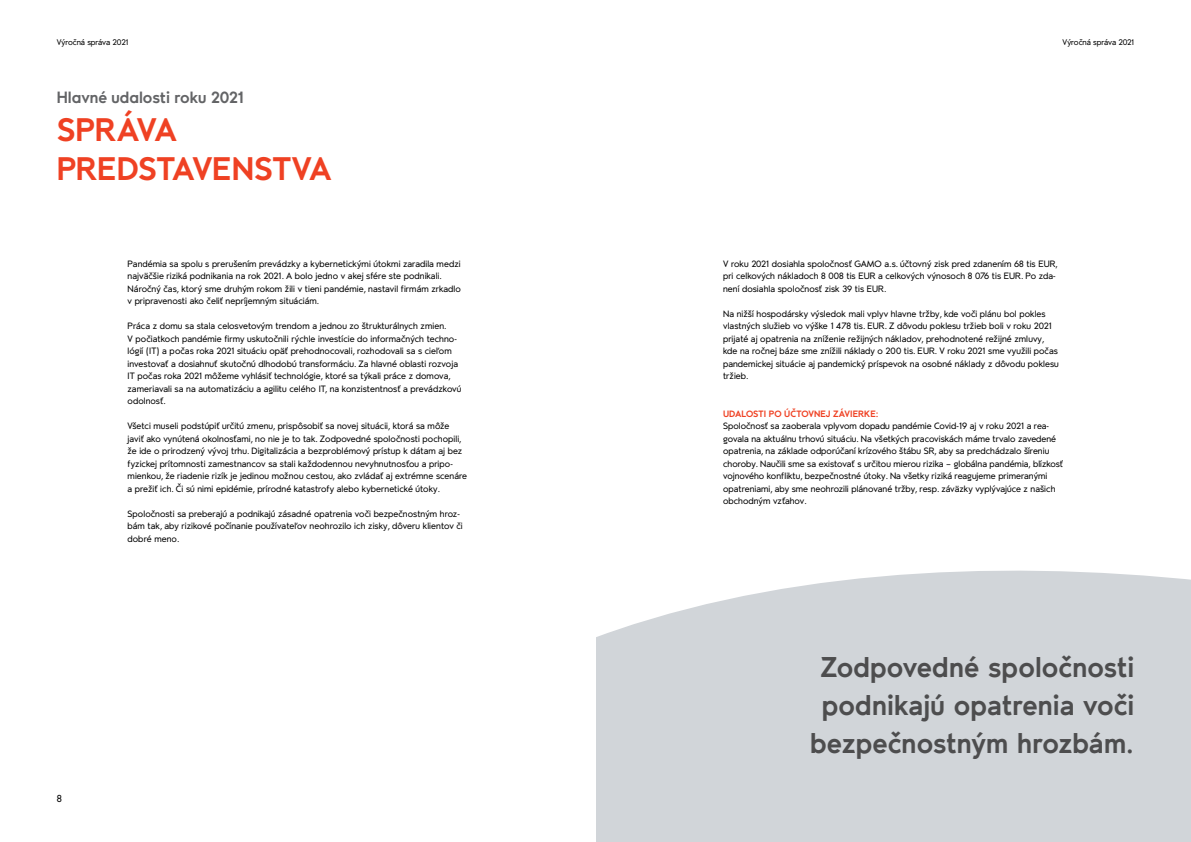
<style>
.page{position:relative;width:1191px;height:842px;background:#fff}
.page>*{position:absolute;margin:0;border:0;box-sizing:border-box;transform-origin:0 0}
.t1{font:32px/38.4px "OC Format Sans Bd";letter-spacing:-.005em;color:#ef4123}
.t2{font:28px/38px "OC Format Sans Bd";color:#4d4d4e;text-align:center}
.t3{font:16px "OC Format Sans Bd";color:#636466}
.t4{font:10px "OC Format Sans Rg";color:#000}
.t5{font:9px/12.5px "OC Format Sans Rg";letter-spacing:.01em;color:#000}
.t6{font:9px "OC Format Sans Bd";letter-spacing:.01em;color:#ef4123}
.t7{font:8px "OC Format Sans Rg";letter-spacing:-.005em;color:#000}
</style>
<div class="page">
<div style="left:596px;top:558px;width:595px;height:284px;background:#d1d5d9"></div>
<svg style="left:596px;top:558px;width:595px;height:79px"></svg>
<p class="t7" style="left:57px;top:38px;width:73px">Výročná správa 2021</p>
<p class="t7" style="left:1062px;top:38px;width:73px">Výročná správa 2021</p>
<h3 class="t3" style="left:57px;top:87px;width:189px">Hlavné udalosti roku 2021</h3>
<h1 class="t1" style="left:57px;top:112px;width:277px">SPRÁVA<br>PREDSTAVENSTVA</h1>
<p class="t5" style="left:128px;top:257px;width:335px">Pandémia sa spolu s prerušením prevádzky a kybernetickými útokmi zaradila medzi najväčšie riziká podnikania na rok 2021. A bolo jedno v akej sfére ste podnikali.<br>Náročný čas, ktorý sme druhým rokom žili v tieni pandémie, nastavil firmám zrkadlo v pripravenosti ako čeliť nepríjemným situáciám.</p>
<p class="t5" style="left:128px;top:320px;width:335px">Práca z domu sa stala celosvetovým trendom a jednou zo štrukturálnych zmien.<br>V počiatkoch pandémie firmy uskutočnili rýchle investície do informačných techno&shy;lógií (IT) a počas roka 2021 situáciu opäť prehodnocovali, rozhodovali sa s cieľom investovať a dosiahnuť skutočnú dlhodobú transformáciu. Za hlavné oblasti rozvoja IT počas roka 2021 môžeme vyhlásiť technológie, ktoré sa týkali práce z domova, zameriavali sa na automatizáciu a agilitu celého IT, na konzistentnosť a prevádzkovú odolnosť.</p>
<p class="t5" style="left:128px;top:420px;width:341px">Všetci museli podstúpiť určitú zmenu, prispôsobiť sa novej situácii, ktorá sa môže javiť ako vynútená okolnosťami, no nie je to tak. Zodpovedné spoločnosti pochopili, že ide o prirodzený vývoj trhu. Digitalizácia a bezproblémový prístup k dátam aj bez fyzickej prítomnosti zamestnancov sa stali každodennou nevyhnutnosťou a pripo&shy;mienkou, že riadenie rizík je jedinou možnou cestou, ako zvládať aj extrémne scenáre a prežiť ich. Či sú nimi epidémie, prírodné katastrofy alebo kybernetické útoky.</p>
<p class="t5" style="left:128px;top:507px;width:337px">Spoločnosti sa preberajú a podnikajú zásadné opatrenia voči bezpečnostným hroz&shy;bám tak, aby rizikové počínanie používateľov neohrozilo ich zisky, dôveru klientov či dobré meno.</p>
<p class="t4" style="left:57px;top:792px;width:7px">8</p>
<p class="t5" style="left:723px;top:257px;width:336px">V roku 2021 dosiahla spoločnosť GAMO a.s. účtovný zisk pred zdanením 68 tis EUR, pri celkových nákladoch 8 008 tis EUR a celkových výnosoch 8 076 tis EUR. Po zda&shy;není dosiahla spoločnosť zisk 39 tis EUR.</p>
<p class="t5" style="left:723px;top:307px;width:337px">Na nižší hospodársky výsledok mali vplyv hlavne tržby, kde voči plánu bol pokles vlastných služieb vo výške 1 478 tis. EUR. Z dôvodu poklesu tržieb boli v roku 2021 prijaté aj opatrenia na zníženie režijných nákladov, prehodnotené režijné zmluvy, kde na ročnej báze sme znížili náklady o 200 tis. EUR. V roku 2021 sme využili počas pandemickej situácie aj pandemický príspevok na osobné náklady z dôvodu poklesu tržieb.</p>
<p class="t6" style="left:723px;top:408px;width:157px">UDALOSTI PO ÚČTOVNEJ ZÁVIERKE:</p>
<p class="t5" style="left:723px;top:420px;width:341px">Spoločnosť sa zaoberala vplyvom dopadu pandémie Covid-19 aj v roku 2021 a rea&shy;govala na aktuálnu trhovú situáciu. Na všetkých pracoviskách máme trvalo zavedené opatrenia, na základe odporúčaní krízového štábu SR, aby sa predchádzalo šíreniu choroby. Naučili sme sa existovať s určitou mierou rizika – globálna pandémia, blízkosť vojnového konfliktu, bezpečnostné útoky. Na všetky riziká reagujeme primeranými opatreniami, aby sme neohrozili plánované tržby, resp. záväzky vyplývajúce z našich obchodným vzťahov.</p>
<h2 class="t2" style="left:810px;top:649px;width:325px">Zodpovedné spoločnosti podnikajú opatrenia voči bezpečnostným hrozbám.</h2>
</div>
